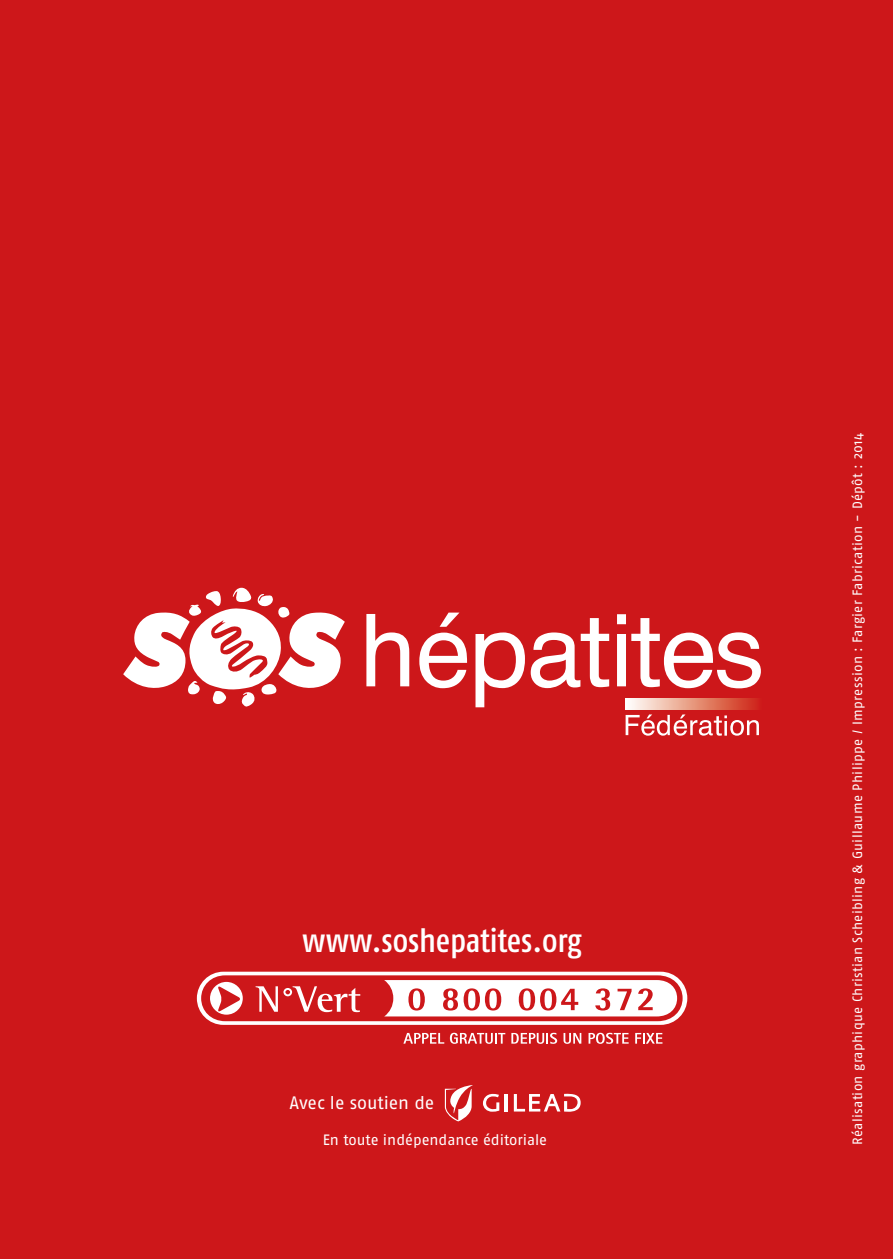
<style>
.page{position:relative;width:893px;height:1259px;background:#cd171a}
.page>*{position:absolute;margin:0;border:0;box-sizing:border-box;transform-origin:0 0}
.t1{font:33px "Fago Co Med";letter-spacing:-.005em;color:#fff}
.t2{font:18px "Fago No";color:#fff}
.t3{font:15px "Fago No";color:#fff}
.t4{font:13.5px "Fago No";letter-spacing:.025em;color:#fff}
</style>
<div class="page">
<svg style="left:197px;top:971px;width:490px;height:54px;background:#f8e1e1"></svg>
<svg style="left:403px;top:1033px;width:41px;height:10px"></svg>
<svg style="left:450px;top:1032px;width:55px;height:11px"></svg>
<svg style="left:511px;top:1032px;width:46px;height:11px"></svg>
<svg style="left:563px;top:1033px;width:18px;height:10px"></svg>
<svg style="left:588px;top:1033px;width:7px;height:10px"></svg>
<svg style="left:596px;top:1032px;width:9px;height:11px"></svg>
<div style="left:598px;top:1034px;width:5px;height:8px;background:#cd171a;border-radius:50%"></div>
<svg style="left:606px;top:1032px;width:23px;height:11px"></svg>
<svg style="left:635px;top:1033px;width:27px;height:10px"></svg>
<svg style="left:201px;top:975px;width:482px;height:46px"></svg>
<svg style="left:123px;top:588px;width:222px;height:119px"></svg>
<svg style="left:366px;top:614px;width:43px;height:72px"></svg>
<svg style="left:475px;top:632px;width:50px;height:75px"></svg>
<svg style="left:531px;top:618px;width:78px;height:70px"></svg>
<div style="left:617px;top:614px;width:9px;height:10px;background:#fff"></div>
<div style="left:617px;top:634px;width:9px;height:52px;background:#fff"></div>
<svg style="left:419px;top:612px;width:48px;height:76px"></svg>
<svg style="left:631px;top:618px;width:130px;height:70px"></svg>
<svg style="left:626px;top:714px;width:133px;height:21px"></svg>
<hr style="left:724px;top:721px;width:3px;height:14px;background:#fff">
<svg style="left:626px;top:698px;width:132px;height:12px;background:#e79784"></svg>
<svg style="left:445px;top:1085px;width:28px;height:36px"></svg>
<hr style="left:505px;top:1094px;width:3px;height:17px;background:#fff">
<svg style="left:483px;top:1094px;width:16px;height:17px"></svg>
<svg style="left:514px;top:1093px;width:67px;height:18px"></svg>
<h1 class="t1" style="left:302px;top:921px;width:281px">www.soshepatites.org</h1>
<h2 class="t2" style="left:289px;top:1092px;width:147px">Avec le soutien de</h2>
<p class="t3" style="left:323px;top:1131px;width:226px">En toute indépendance éditoriale</p>
<p class="t4" style="left:850px;top:1145px;width:713px;rotate:-90deg">Réalisation graphique Christian Scheibling &amp; Guillaume Philippe / Impression : Fargier Fabrication - Dépôt : 2014</p>
</div>
